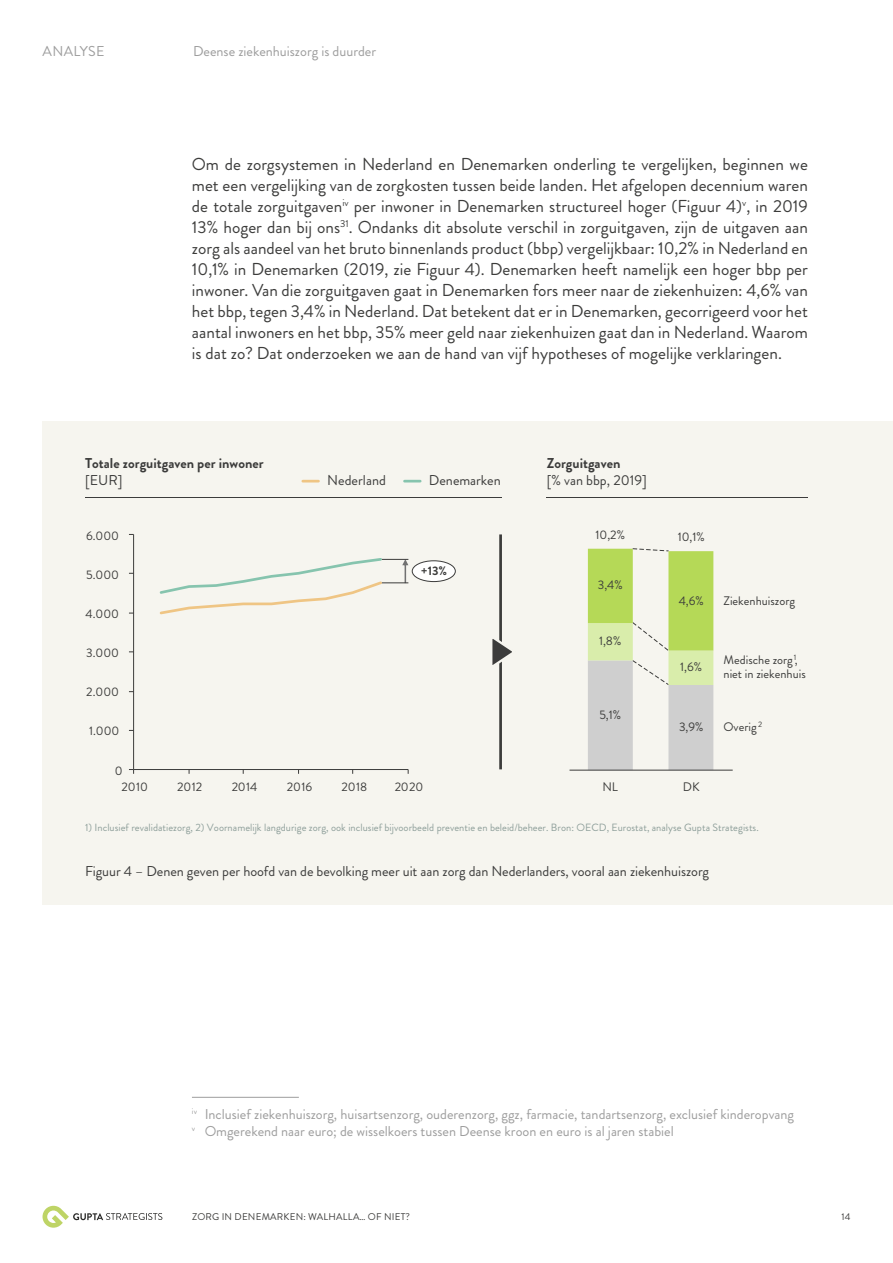
<style>
.page{position:relative;width:893px;height:1263px;background:#fff}
.page>*{position:absolute;margin:0;border:0;box-sizing:border-box;transform-origin:0 0}
.t1{font:17.25px/21px "Brandon Grotesque";color:#3c3c3b;text-align:justify}
.t2{font:14.25px/17.2px "Brandon Grotesque";color:#9d9d9d}
.t3{font:14.25px "Brandon Grotesque";letter-spacing:-.005em;color:#3c3c3b}
.t4{font:700 14.25px "Brandon Grotesque";color:#3c3c3b}
.t5{font:14.25px "Brandon Grotesque";letter-spacing:.02em;color:#9d9d9d}
.t6{font:12.3px/13.6px "Brandon Grotesque";color:#3c3c3b}
.t7{font:700 12.3px "Brandon Grotesque";color:#3c3c3b}
.t8{font:10.5px "Brandon Grotesque";letter-spacing:.005em;color:#8e9f9a}
.t9{font:9.75px "Brandon Grotesque";letter-spacing:.02em;color:#3c3c3b}
</style>
<div class="page">
<div style="left:43px;top:422px;width:850px;height:483px;background:#f6f5ef"></div>
<svg style="left:43px;top:1206px;width:119px;height:22px"></svg>
<hr style="left:192px;top:1097px;width:107px;height:1px;background:#9d9d9d">
<div style="left:412px;top:561px;width:43px;height:21px;background:#fff;border-radius:50%"></div>
<div style="left:412px;top:560px;width:44px;height:22px;border:1px solid #3c3c3b;border-radius:50%"></div>
<hr style="left:133px;top:534px;width:1px;height:235px;background:#3c3c3b">
<hr style="left:134px;top:769px;width:274px;height:1px;background:#3c3c3b">
<svg style="left:588px;top:548px;width:125px;height:222px"></svg>
<hr style="left:569px;top:770px;width:164px;height:1px;background:#3c3c3b">
<hr style="left:499px;top:534px;width:3px;height:235px;background:#3c3c3b">
<svg style="left:492px;top:633px;width:20px;height:39px"></svg>
<hr style="left:547px;top:497px;width:261px;height:1px;background:#3c3c3b">
<hr style="left:85px;top:497px;width:416px;height:1px;background:#3c3c3b">
<svg style="left:404px;top:480px;width:16px;height:2px"></svg>
<svg style="left:303px;top:480px;width:15px;height:2px"></svg>
<svg style="left:159px;top:558px;width:249px;height:57px"></svg>
<p class="t5" style="left:43px;top:41px;width:63px">ANALYSE</p>
<p class="t2" style="left:193px;top:42px;width:185px">Deense ziekenhuiszorg is duurder</p>
<p class="t1" style="left:192px;top:154px;width:618px">Om de zorgsystemen in Nederland en Denemarken onderling te vergelijken, beginnen we met een vergelijking van de zorgkosten tussen beide landen. Het afgelopen decennium waren de totale zorguitgaven<sup>iv</sup> per inwoner in Denemarken structureel hoger (Figuur 4)<sup>v</sup>, in 2019<br>13% hoger dan bij ons<sup>31</sup>. Ondanks dit absolute verschil in zorguitgaven, zijn de uitgaven aan zorg als aandeel van het bruto binnenlands product (bbp) vergelijkbaar: 10,2% in Nederland en 10,1% in Denemarken (2019, zie Figuur 4). Denemarken heeft namelijk een hoger bbp per inwoner. Van die zorguitgaven gaat in Denemarken fors meer naar de ziekenhuizen: 4,6% van het bbp, tegen 3,4% in Nederland. Dat betekent dat er in Denemarken, gecorrigeerd voor het aantal inwoners en het bbp, 35% meer geld naar ziekenhuizen gaat dan in Nederland. Waarom is dat zo? Dat onderzoeken we aan de hand van vijf hypotheses of mogelijke verklaringen.</p>
<p class="t4" style="left:85px;top:453px;width:180px">Totale zorguitgaven per inwoner</p>
<p class="t3" style="left:85px;top:470px;width:39px">[EUR]</p>
<p class="t6" style="left:86px;top:529px;width:35px">6.000</p>
<p class="t6" style="left:86px;top:568px;width:34px">5.000</p>
<p class="t6" style="left:85px;top:607px;width:35px">4.000</p>
<p class="t6" style="left:86px;top:646px;width:34px">3.000</p>
<p class="t6" style="left:86px;top:685px;width:34px">2.000</p>
<p class="t6" style="left:89px;top:724px;width:32px">1.000</p>
<p class="t6" style="left:115px;top:764px;width:9px">0</p>
<p class="t3" style="left:327px;top:470px;width:60px">Nederland</p>
<p class="t3" style="left:429px;top:470px;width:73px">Denemarken</p>
<p class="t7" style="left:421px;top:562px;width:27px">+13%</p>
<p class="t6" style="left:122px;top:780px;width:28px">2010</p>
<p class="t6" style="left:177px;top:780px;width:26px">2012</p>
<p class="t6" style="left:232px;top:780px;width:27px">2014</p>
<p class="t6" style="left:287px;top:780px;width:27px">2016</p>
<p class="t6" style="left:342px;top:780px;width:27px">2018</p>
<p class="t6" style="left:395px;top:780px;width:30px">2020</p>
<p class="t4" style="left:547px;top:453px;width:75px">Zorguitgaven</p>
<p class="t3" style="left:547px;top:470px;width:102px">[% van bbp, 2019]</p>
<p class="t6" style="left:595px;top:528px;width:31px">10,2%</p>
<p class="t6" style="left:678px;top:530px;width:29px">10,1%</p>
<p class="t6" style="left:598px;top:578px;width:27px">3,4%</p>
<p class="t6" style="left:599px;top:634px;width:24px">1,8%</p>
<p class="t6" style="left:599px;top:708px;width:23px">5,1%</p>
<p class="t6" style="left:602px;top:780px;width:17px">NL</p>
<p class="t6" style="left:679px;top:594px;width:27px">4,6%</p>
<p class="t6" style="left:680px;top:660px;width:23px">1,6%</p>
<p class="t6" style="left:679px;top:720px;width:26px">3,9%</p>
<p class="t6" style="left:683px;top:780px;width:18px">DK</p>
<p class="t6" style="left:723px;top:594px;width:73px">Ziekenhuiszorg</p>
<p class="t6" style="left:723px;top:653px;width:84px">Medische zorg<sup>1</sup>, niet in ziekenhuis</p>
<p class="t6" style="left:723px;top:720px;width:40px">Overig <sup>2</sup></p>
<p class="t8" style="left:85px;top:820px;width:675px">1) Inclusief revalidatiezorg, 2) Voornamelijk langdurige zorg, ook inclusief bijvoorbeeld preventie en beleid/beheer. Bron: OECD, Eurostat, analyse Gupta Strategists.</p>
<p class="t3" style="left:85px;top:861px;width:626px">Figuur 4 – Denen geven per hoofd van de bevolking meer uit aan zorg dan Nederlanders, vooral aan ziekenhuiszorg</p>
<p class="t2" style="left:192px;top:1105px;width:604px"><sup>iv</sup> Inclusief ziekenhuiszorg, huisartsenzorg, ouderenzorg, ggz, farmacie, tandartsenzorg, exclusief kinderopvang <sup>v</sup> Omgerekend naar euro; de wisselkoers tussen Deense kroon en euro is al jaren stabiel</p>
<p class="t9" style="left:192px;top:1210px;width:219px">ZORG IN DENEMARKEN: WALHALLA… OF NIET?</p>
<p class="t9" style="left:842px;top:1210px;width:10px">14</p>
</div>
